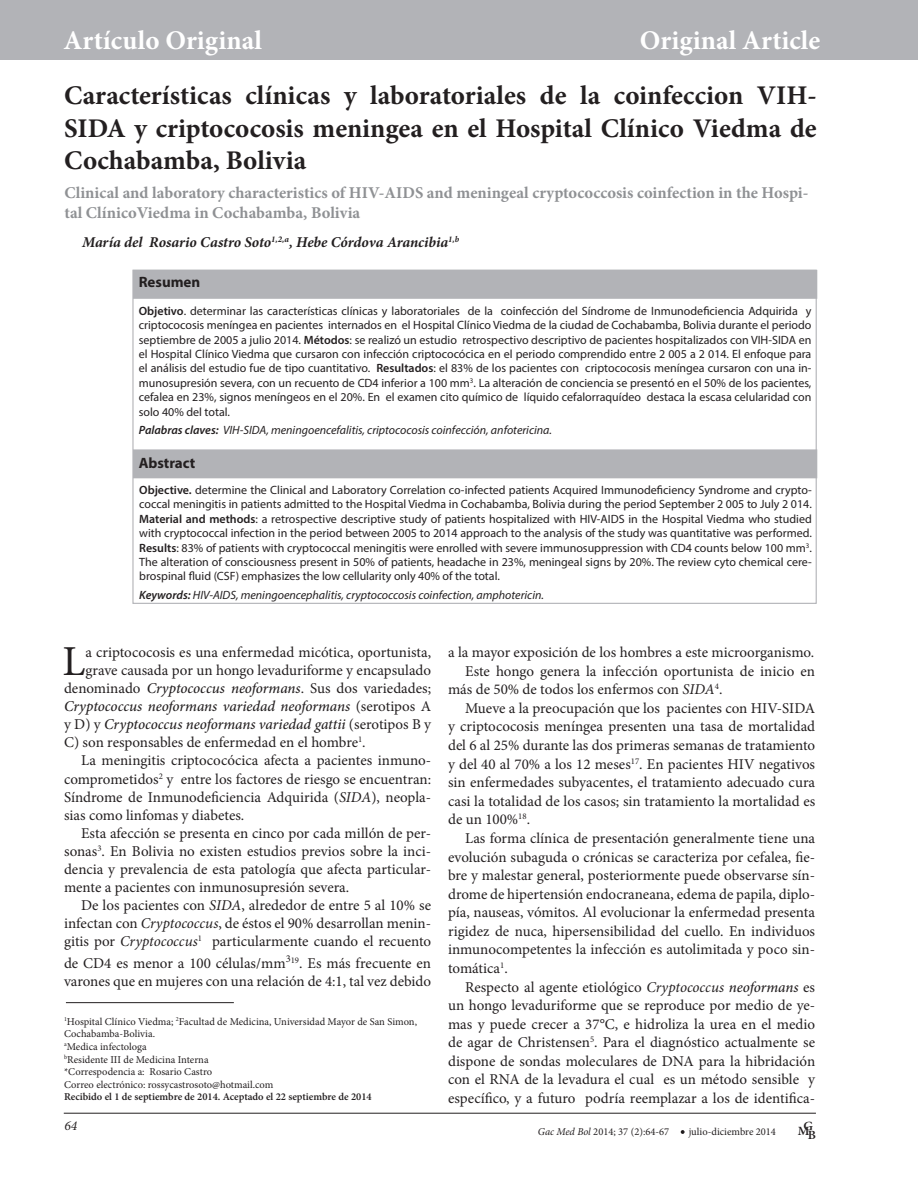
<style>
.page{position:relative;width:918px;height:1188px;background:#fff}
.page>*{position:absolute;margin:0;border:0;box-sizing:border-box;transform-origin:0 0}
.t1{font:42.75px "Minion Pro";color:#231f20}
.t2{font:700 27px/32.4px "Minion Pro";color:#231f20;text-align:justify}
.t3{font:700 27px "Minion Pro";color:#fff}
.t4{font:700 16.5px/19.8px "Minion Pro";color:#8f9194}
.t5{font:15px/18.6px "Minion Pro";letter-spacing:-.005em;color:#231f20;text-align:justify}
.t6{font:italic 500 15px "Minion Pro";letter-spacing:-.005em;color:#231f20}
.t7{font:italic 700 15px "Minion Pro";letter-spacing:-.005em;color:#231f20}
.t8{font:700 15px "Myriad Pro";color:#231f20}
.t9{font:italic 13.5px "Minion Pro";color:#231f20}
.t10{font:600 12.6px "Minion Pro";color:#231f20;scale:1.05 1}
.t11{font:12px/14.4px "Myriad Pro";color:#231f20;text-align:justify}
.t12{font:italic 12px "Myriad Pro";color:#231f20}
.t13{font:10.5px/12.6px "Minion Pro";color:#231f20}
.t14{font:600 10.5px "Minion Pro";color:#231f20}
.s1{font-weight:600}
.s2{font-weight:500;font-style:italic}
.s3{font-weight:400;font-style:normal}
.s4{font-style:italic}
</style>
<div class="page">
<div style="left:0;top:0;width:918px;height:60px;background:#b2b3b7"></div>
<hr style="left:64px;top:1113px;width:752px;height:1px;background:#231f20">
<div style="left:133px;top:270px;width:684px;height:29px;background:#b2b3b7;border:2px solid #b2b3b7"></div>
<div style="left:133px;top:449px;width:684px;height:29px;background:#b2b3b7;border:2px solid #b2b3b7"></div>
<hr style="left:66px;top:1002px;width:168px;height:1px;background:#231f20">
<svg style="left:681px;top:1130px;width:4px;height:4px"></svg>
<h2 class="t3" style="left:64px;top:21px;width:200px">Artículo Original</h2>
<h2 class="t3" style="left:640px;top:21px;width:182px">Original Article</h2>
<p class="t2" style="left:64px;top:79px;width:754px">Características clínicas y laboratoriales de la coinfeccion VIH-SIDA y criptococosis meningea en el Hospital Clínico Viedma de Cochabamba, Bolivia</p>
<p class="t4" style="left:64px;top:183px;width:746px">Clinical and laboratory characteristics of HIV-AIDS and meningeal cryptococcosis coinfection in the Hospi&shy;tal ClínicoViedma in Cochabamba, Bolivia</p>
<p class="t7" style="left:82px;top:231px;width:379px">María del Rosario Castro Soto<sup>1,2,a</sup>, Hebe Córdova Arancibia<sup>1,b</sup></p>
<p class="t8" style="left:139px;top:272px;width:63px">Resumen</p>
<p class="t11" style="left:139px;top:303px;width:674px"><span class="s1">Objetivo</span>. determinar las características clínicas y laboratoriales de la coinfección del Síndrome de Inmunodeficiencia Adquirida y criptococosis meníngea en pacientes internados en el Hospital Clínico Viedma de la ciudad de Cochabamba, Bolivia durante el periodo septiembre de 2005 a julio 2014. <span class="s1">Métodos</span>: se realizó un estudio retrospectivo descriptivo de pacientes hospitalizados con VIH-SIDA en el Hospital Clínico Viedma que cursaron con infección criptococócica en el periodo comprendido entre 2 005 a 2 014. El enfoque para el análisis del estudio fue de tipo cuantitativo. <span class="s1">Resultados</span>: el 83% de los pacientes con criptococosis meníngea cursaron con una in&shy;munosupresión severa, con un recuento de CD4 inferior a 100 mm<sup>3</sup>. La alteración de conciencia se presentó en el 50% de los pacientes, cefalea en 23%, signos meníngeos en el 20%. En el examen cito químico de líquido cefalorraquídeo destaca la escasa celularidad con solo 40% del total.</p>
<p class="t12" style="left:139px;top:423px;width:415px"><span class="s1">Palabras claves:</span> VIH-SIDA, meningoencefalitis, criptococosis coinfección, anfotericina.</p>
<p class="t8" style="left:139px;top:453px;width:58px">Abstract</p>
<p class="t11" style="left:139px;top:483px;width:674px"><span class="s1">Objective.</span> determine the Clinical and Laboratory Correlation co-infected patients Acquired Immunodeficiency Syndrome and crypto&shy;coccal meningitis in patients admitted to the Hospital Viedma in Cochabamba, Bolivia during the period September 2 005 to July 2 014.<br><span class="s1">Material and methods</span>: a retrospective descriptive study of patients hospitalized with HIV-AIDS in the Hospital Viedma who studied with cryptococcal infection in the period between 2005 to 2014 approach to the analysis of the study was quantitative was performed.<br><span class="s1">Results</span>: 83% of patients with cryptococcal meningitis were enrolled with severe immunosuppression with CD4 counts below 100 mm<sup>3</sup>.<br>The alteration of consciousness present in 50% of patients, headache in 23%, meningeal signs by 20%. The review cyto chemical cere&shy;brospinal fluid (CSF) emphasizes the low cellularity only 40% of the total.</p>
<p class="t12" style="left:139px;top:588px;width:406px"><span class="s1">Keywords:</span> HIV-AIDS, meningoencephalitis, cryptococcosis coinfection, amphotericin.</p>
<p class="t1" style="left:63px;top:633px;width:24px">L</p>
<p class="t5" style="left:85px;top:643px;width:347px">a criptococosis es una enfermedad micótica, oportunista,</p>
<p class="t5" style="left:85px;top:661px;width:347px">grave causada por un hongo levaduriforme y encapsulado</p>
<p class="t5" style="left:64px;top:679px;width:369px">denominado <span class="s2">Cryptococcus neoformans</span>. Sus dos variedades;</p>
<p class="t6" style="left:64px;top:696px;width:369px">Cryptococcus neoformans variedad neoformans <span class="s3">(serotipos A</span></p>
<p class="t6" style="left:64px;top:714px;width:369px"><span class="s3">y D) y</span> Cryptococcus neoformans variedad gattii <span class="s3">(serotipos B y</span></p>
<p class="t5" style="left:64px;top:733px;width:303px">C) son responsables de enfermedad en el hombre<sup>1</sup>.</p>
<p class="t5" style="left:64px;top:752px;width:369px;line-height:18px;text-indent:17px">La meningitis criptococócica afecta a pacientes inmuno&shy;comprometidos<sup>2</sup> y entre los factores de riesgo se encuentran:<br>Síndrome de Inmunodeficiencia Adquirida (<span class="s4">SIDA</span>), neopla&shy;sias como linfomas y diabetes.</p>
<p class="t5" style="left:64px;top:824px;width:369px;line-height:18px;text-indent:17px">Esta afección se presenta en cinco por cada millón de per&shy;sonas<sup>3</sup>. En Bolivia no existen estudios previos sobre la inci&shy;dencia y prevalencia de esta patología que afecta particular&shy;mente a pacientes con inmunosupresión severa.</p>
<p class="t5" style="left:64px;top:896px;width:369px;line-height:18px;text-indent:17px">De los pacientes con <span class="s4">SIDA</span>, alrededor de entre 5 al 10% se infectan con <span class="s4">Cryptococcus</span>, de éstos el 90% desarrollan menin&shy;gitis por <span class="s4">Cryptococcus</span><sup>1</sup> particularmente cuando el recuento</p>
<p class="t5" style="left:64px;top:954px;width:369px;line-height:18px">de CD4 es menor a 100 células/mm<sup>3</sup><sup>19</sup>. Es más frecuente en varones que en mujeres con una relación de 4:1, tal vez debido</p>
<p class="t13" style="left:64px;top:1015px;width:355px"><sup>1</sup>Hospital Clínico Viedma; <sup>2</sup>Facultad de Medicina, Universidad Mayor de San Simon,<br>Cochabamba-Bolivia.</p>
<p class="t13" style="left:64px;top:1040px;width:84px"><sup>a</sup>Medica infectologa</p>
<p class="t13" style="left:64px;top:1053px;width:146px"><sup>b</sup>Residente III de Medicina Interna</p>
<p class="t13" style="left:64px;top:1066px;width:150px">*Correspodencia a: Rosario Castro</p>
<p class="t13" style="left:64px;top:1078px;width:211px">Correo electrónico: rossycastrosoto@hotmail.com</p>
<p class="t14" style="left:64px;top:1090px;width:309px">Recibido el 1 de septiembre de 2014. Aceptado el 22 septiembre de 2014</p>
<p class="t5" style="left:448px;top:643px;width:368px">a la mayor exposición de los hombres a este microorganismo.</p>
<p class="t5" style="left:448px;top:662px;width:369px;text-indent:17px">Este hongo genera la infección oportunista de inicio en más de 50% de todos los enfermos con <span class="s4">SIDA</span><sup>4</sup>.</p>
<p class="t5" style="left:448px;top:699px;width:369px;text-indent:17px">Mueve a la preocupación que los pacientes con HIV-SIDA y criptococosis meníngea presenten una tasa de mortalidad del 6 al 25% durante las dos primeras semanas de tratamiento y del 40 al 70% a los 12 meses<sup>17</sup>. En pacientes HIV negativos sin enfermedades subyacentes, el tratamiento adecuado cura casi la totalidad de los casos; sin tratamiento la mortalidad es de un 100%<sup>18</sup>.</p>
<p class="t5" style="left:448px;top:829px;width:369px;text-indent:17px">Las forma clínica de presentación generalmente tiene una evolución subaguda o crónicas se caracteriza por cefalea, fie&shy;bre y malestar general, posteriormente puede observarse sín&shy;drome de hipertensión endocraneana, edema de papila, diplo&shy;pía, nauseas, vómitos. Al evolucionar la enfermedad presenta rigidez de nuca, hipersensibilidad del cuello. En individuos inmunocompetentes la infección es autolimitada y poco sin&shy;tomática<sup>1</sup>.</p>
<p class="t5" style="left:448px;top:978px;width:369px;text-indent:17px">Respecto al agente etiológico <span class="s4">Cryptococcus</span> <span class="s2">neoformans</span> es un hongo levaduriforme que se reproduce por medio de ye&shy;mas y puede crecer a 37°C, e hidroliza la urea en el medio de agar de Christensen<sup>5</sup>. Para el diagnóstico actualmente se dispone de sondas moleculares de DNA para la hibridación con el RNA de la levadura el cual es un método sensible y específico, y a futuro podría reemplazar a los de identifica-</p>
<p class="t9" style="left:64px;top:1116px;width:14px">64</p>
<p class="t10" style="left:798px;top:1120px;width:16px">MG</p>
<p class="t13" style="left:538px;top:1125px;width:133px"><span class="s4">Gac Med Bol</span> 2014; 37 (2):64-67</p>
<p class="t13" style="left:689px;top:1125px;width:89px">julio-diciembre 2014</p>
<p class="t10" style="left:808px;top:1127px;width:9px">B</p>
</div>
